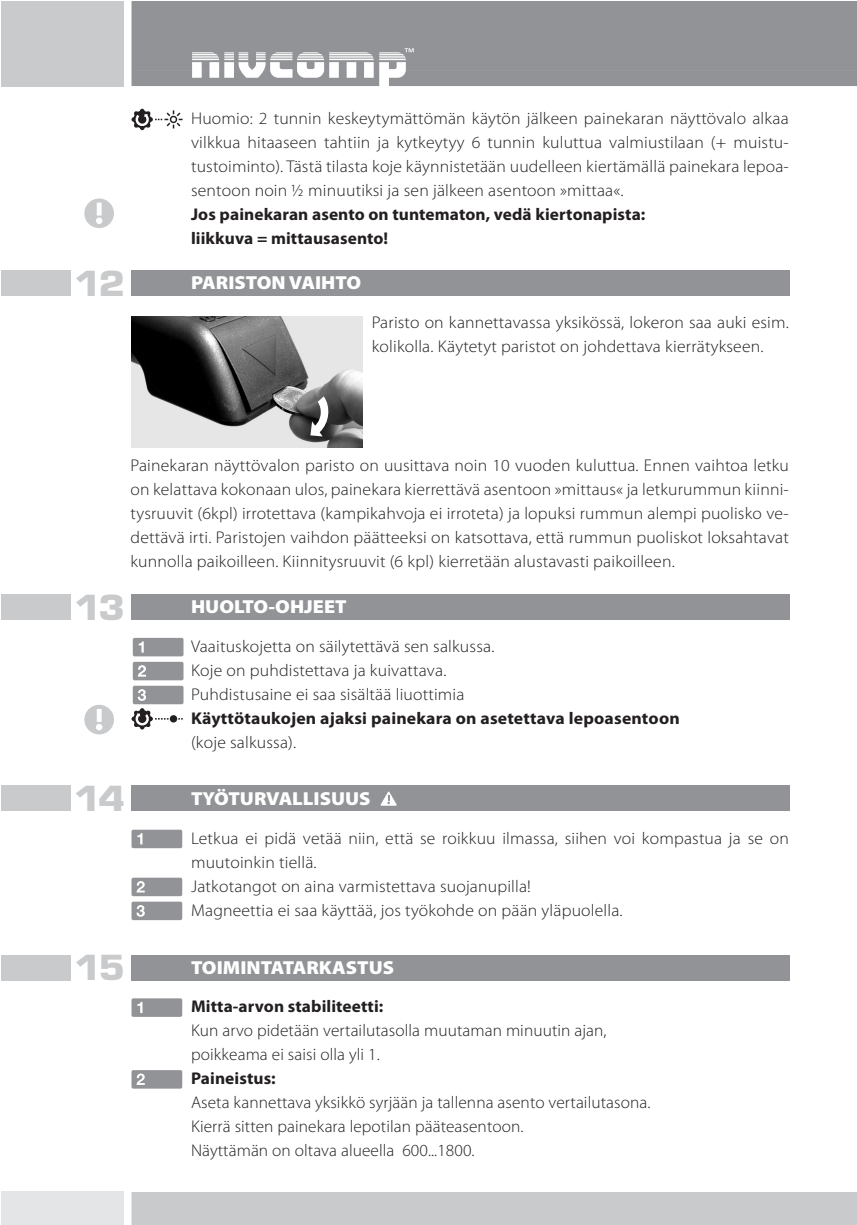
<style>
.page{position:relative;width:857px;height:1225px;background:#fff}
.page>*{position:absolute;margin:0;border:0;box-sizing:border-box;transform-origin:0 0}
.t1{font:900 37.8px "Eurostile T";letter-spacing:-.07em;color:#c9cacc;scale:1.1 1}
.t2{font:900 18.8px "Myriad Pro";color:#fff;scale:1.07 1}
.t3{font:300 17px/24px "Myriad Pro";letter-spacing:.01em;color:#231f20;scale:1.04 1}
.t4{font:300 17px/24px "Myriad Pro";letter-spacing:.01em;color:#231f20}
.t5{font:700 17px/24px "Myriad Pro";letter-spacing:.005em;color:#231f20}
.t6{font:700 17px "Myriad Pro";letter-spacing:.005em;color:#231f20;scale:1.04 1}
</style>
<div class="page">
<div style="left:131px;top:595px;width:658px;height:25px;background:#919396"></div>
<div style="left:1px;top:595px;width:70px;height:25px;background:#c9cacc"></div>
<svg style="left:131px;top:686px;width:52px;height:43px"></svg>
<svg style="left:133px;top:638px;width:50px;height:18px"></svg>
<svg style="left:133px;top:662px;width:50px;height:18px"></svg>
<div style="left:131px;top:955px;width:658px;height:25px;background:#919396"></div>
<div style="left:1px;top:955px;width:70px;height:25px;background:#c9cacc"></div>
<svg style="left:131px;top:998px;width:51px;height:19px"></svg>
<svg style="left:131px;top:1070px;width:51px;height:18px"></svg>
<div style="left:131px;top:786px;width:658px;height:25px;background:#919396"></div>
<div style="left:1px;top:786px;width:70px;height:25px;background:#c9cacc"></div>
<svg style="left:131px;top:829px;width:51px;height:19px"></svg>
<svg style="left:131px;top:877px;width:51px;height:43px;background:#a6a8aa"></svg>
<svg style="left:131px;top:109px;width:51px;height:21px"></svg>
<svg style="left:131px;top:70px;width:725px;height:16px;background:#9c9ea1"></svg>
<div style="left:131px;top:1px;width:725px;height:69px;background:#919396"></div>
<div style="left:1px;top:1px;width:122px;height:85px;background:#c9cacc"></div>
<div style="left:1px;top:1192px;width:122px;height:33px;background:#e4e5e7"></div>
<div style="left:131px;top:1192px;width:725px;height:33px;background:#c9cacc"></div>
<img style="left:131px;top:317px;width:231px;height:131px">
<div style="left:131px;top:270px;width:658px;height:25px;background:#919396"></div>
<div style="left:1px;top:270px;width:70px;height:25px;background:#c9cacc"></div>
<svg style="left:310px;top:385px;width:21px;height:51px"></svg>
<svg style="left:380px;top:791px;width:16px;height:14px"></svg>
<svg style="left:84px;top:198px;width:30px;height:30px"></svg>
<svg style="left:84px;top:705px;width:30px;height:29px"></svg>
<h1 class="t1" style="left:75px;top:250px;width:47px">12</h1>
<h1 class="t1" style="left:75px;top:261px;width:47px">12</h1>
<p class="t3" style="left:191px;top:106px;width:576px;text-align:justify">Huomio: 2 tunnin keskeytymättömän käytön jälkeen painekaran näyttövalo alkaa vilkkua hitaaseen tahtiin ja kytkeytyy 6 tunnin kuluttua valmiustilaan (+ muistu&shy;tustoiminto). Tästä tilasta koje käynnistetään uudelleen kiertämällä painekara lepoa&shy;sentoon noin ½ minuutiksi ja sen jälkeen asentoon »mittaa«.</p>
<p class="t5" style="left:191px;top:202px;width:455px">Jos painekaran asento on tuntematon, vedä kiertonapista: liikkuva = mittausasento!</p>
<p class="t2" style="left:191px;top:270px;width:160px">PARISTON VAIHTO</p>
<p class="t3" style="left:371px;top:311px;width:402px">Paristo on kannettavassa yksikössä, lokeron saa auki esim. kolikolla. Käytetyt paristot on johdettava kierrätykseen.</p>
<p class="t3" style="left:130px;top:453px;width:634px;text-align:justify">Painekaran näyttövalon paristo on uusittava noin 10 vuoden kuluttua. Ennen vaihtoa letku on kelattava kokonaan ulos, painekara kierrettävä asentoon »mittaus« ja letkurummun kiinni&shy;tysruuvit (6kpl) irrotettava (kampikahvoja ei irroteta) ja lopuksi rummun alempi puolisko ve&shy;dettävä irti. Paristojen vaihdon päätteeksi on katsottava, että rummun puoliskot loksahtavat kunnolla paikoilleen. Kiinnitysruuvit (6 kpl) kierretään alustavasti paikoilleen.</p>
<p class="t2" style="left:191px;top:594px;width:147px">HUOLTO-OHJEET</p>
<h1 class="t1" style="left:75px;top:585px;width:47px">13</h1>
<h1 class="t1" style="left:75px;top:597px;width:47px">13</h1>
<p class="t3" style="left:191px;top:634px;width:293px">Vaaituskojetta on säilytettävä sen salkussa.<br>Koje on puhdistettava ja kuivattava.<br>Puhdistusaine ei saa sisältää liuottimia</p>
<p class="t6" style="left:191px;top:707px;width:471px">Käyttötaukojen ajaksi painekara on asetettava lepoasentoon</p>
<p class="t3" style="left:191px;top:730px;width:102px">(koje salkussa).</p>
<h1 class="t1" style="left:74px;top:776px;width:48px">14</h1>
<h1 class="t1" style="left:74px;top:788px;width:48px">14</h1>
<p class="t2" style="left:191px;top:786px;width:169px">TYÖTURVALLISUUS</p>
<p class="t3" style="left:191px;top:825px;width:576px">Letkua ei pidä vetää niin, että se roikkuu ilmassa, siihen voi kompastua ja se on muutoinkin tiellä.<br>Jatkotangot on aina varmistettava suojanupilla!<br>Magneettia ei saa käyttää, jos työkohde on pään yläpuolella.</p>
<h1 class="t1" style="left:75px;top:945px;width:47px">15</h1>
<h1 class="t1" style="left:75px;top:957px;width:47px">15</h1>
<p class="t2" style="left:191px;top:955px;width:191px">TOIMINTATARKASTUS</p>
<p class="t5" style="left:191px;top:993px;width:194px">Mitta-arvon stabiliteetti:</p>
<p class="t4" style="left:191px;top:1018px;width:417px">Kun arvo pidetään vertailutasolla muutaman minuutin ajan, poikkeama ei saisi olla yli 1.</p>
<p class="t5" style="left:191px;top:1065px;width:86px">Paineistus:</p>
<p class="t4" style="left:191px;top:1090px;width:460px">Aseta kannettava yksikkö syrjään ja tallenna asento vertailutasona.<br>Kierrä sitten painekara lepotilan pääteasentoon.<br>Näyttämän on oltava alueella 600...1800.</p>
</div>
